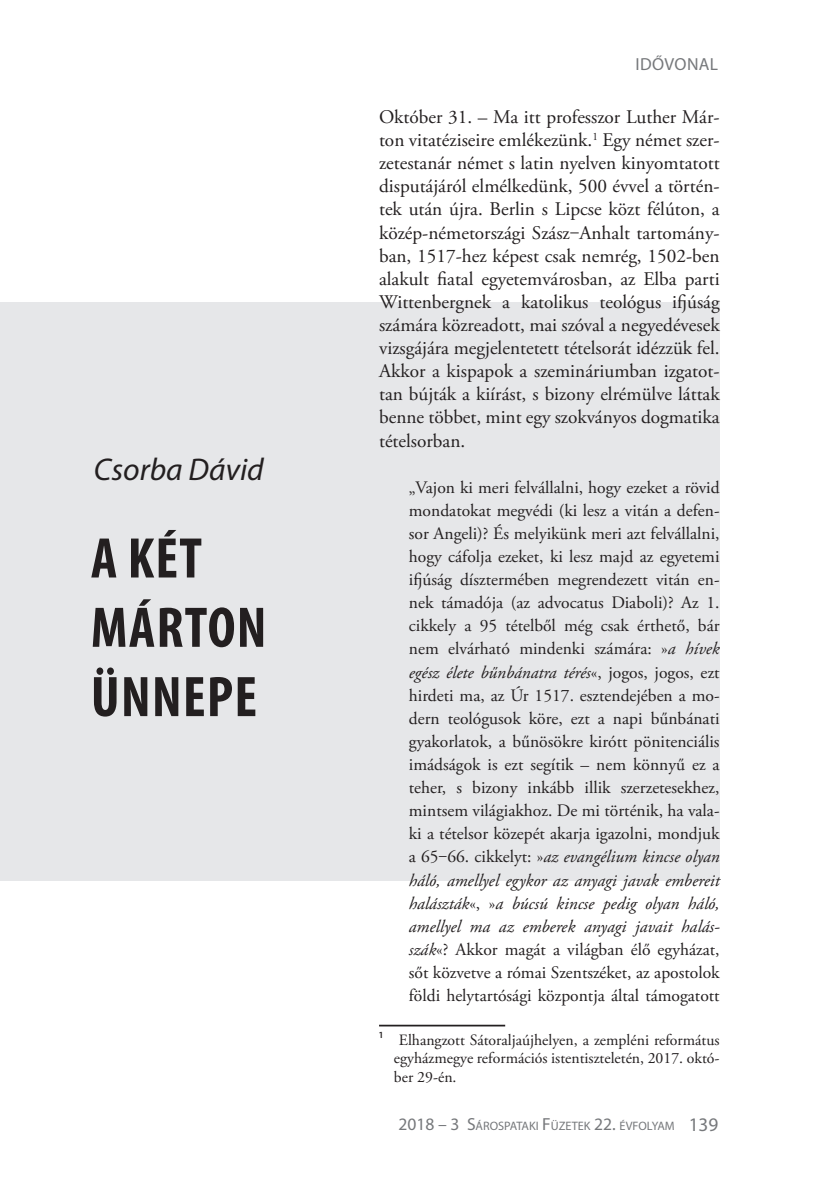
<style>
.page{position:relative;width:821px;height:1179px;background:#fff}
.page>*{position:absolute;margin:0;border:0;box-sizing:border-box;transform-origin:0 0}
.t1{font:700 condensed 57.75px/69.3px "Myriad Pro";letter-spacing:.02em;color:#231f20}
.t2{font:italic 31.5px "Myriad Pro";color:#231f20}
.t3{font:19.25px/23.1px "Adobe Garamond Pro";letter-spacing:-.005em;color:#231f20;text-align:justify}
.t4{font:17.5px/23.1px "Adobe Garamond Pro";letter-spacing:-.005em;color:#231f20;text-align:justify}
.t5{font:17.5px "Myriad Pro";letter-spacing:.02em;color:#76787b}
.Labjegyzet_uj{font:15.75px/18.9px "Adobe Garamond Pro";color:#231f20;text-align:justify}
.t6{font:12.25px "Myriad Pro";color:#76787b}
.s1{font-style:italic}
.s2{font-family:"Myriad Pro"}
.s3{font-size:17.5px}
.s4{font-size:19.25px}
</style>
<div class="page">
<div style="left:0;top:302px;width:719px;height:578px;background:#e6e7e9"></div>
<hr style="left:379px;top:1025px;width:126px;height:1px;background:#231f20">
<p class="t2" style="left:94px;top:449px;width:171px">Csorba Dávid</p>
<p class="t1" style="left:91px;top:522px;width:177px">A KÉT<br>MÁRTON<br>ÜNNEPE</p>
<p class="t5" style="left:635px;top:53px;width:84px">IDŐVONAL</p>
<p class="t3" style="left:379px;top:106px;width:342px">Október 31. – Ma itt professzor Luther Már&shy;ton vitatéziseire emlékezünk.<sup>1</sup> Egy német szer&shy;zetestanár német s latin nyelven kinyomtatott disputájáról elmélkedünk, 500 évvel a történ&shy;tek után újra. Berlin s Lipcse közt félúton, a közép-németországi Szász‒Anhalt tartomány&shy;ban, 1517-hez képest csak nemrég, 1502-ben alakult fiatal egyetemvárosban, az Elba parti Wittenbergnek a katolikus teológus ifjúság számára közreadott, mai szóval a negyedévesek vizsgájára megjelentetett tételsorát idézzük fel.<br>Akkor a kispapok a szemináriumban izgatot&shy;tan bújták a kiírást, s bizony elrémülve láttak benne többet, mint egy szokványos dogmatika tételsorban.</p>
<p class="t4" style="left:408px;top:476px;width:312px">„Vajon ki meri felvállalni, hogy ezeket a rövid mondatokat megvédi (ki lesz a vitán a defen&shy;sor Angeli)? És melyikünk meri azt felvállalni, hogy cáfolja ezeket, ki lesz majd az egyetemi ifjúság dísztermében megrendezett vitán en&shy;nek támadója (az advocatus Diaboli)? Az 1. cikkely a 95 tételből még csak érthető, bár nem elvárható mindenki számára: »<span class="s1">a hívek egész élete bűnbánatra térés</span>«, jogos, jogos, ezt hirdeti ma, az Úr 1517. esztendejében a mo&shy;dern teológusok köre, ezt a napi bűnbánati gyakorlatok, a bűnösökre kirótt pönitenciális imádságok is ezt segítik – nem könnyű ez a teher, s bizony inkább illik szerzetesekhez, mintsem világiakhoz. De mi történik, ha vala&shy;ki a tételsor közepét akarja igazolni, mondjuk a 65‒66. cikkelyt: »<span class="s1">az evangélium kincse olyan háló, amellyel egykor az anyagi javak embereit halászták</span>«, »<span class="s1">a búcsú kincse pedig olyan háló, amellyel ma az emberek anyagi javait halás&shy;szák</span>«? Akkor magát a világban élő egyházat, sőt közvetve a római Szentszéket, az apostolok földi helytartósági központja által támogatott</p>
<p class="Labjegyzet_uj" style="left:394px;top:1030px;width:327px;text-indent:-15px"><span class="s2">1</span> Elhangzott Sátoraljaújhelyen, a zempléni református egyházmegye reformációs istentiszteletén, 2017. októ&shy;ber 29-én.</p>
<p class="t6" style="left:398px;top:1118px;width:321px"><span class="s3">2018 – 3 S</span>ÁROSPATAKI <span class="s3">F</span>ÜZETEK <span class="s3">22.</span> ÉVFOLYAM <span class="s4">139</span></p>
</div>
